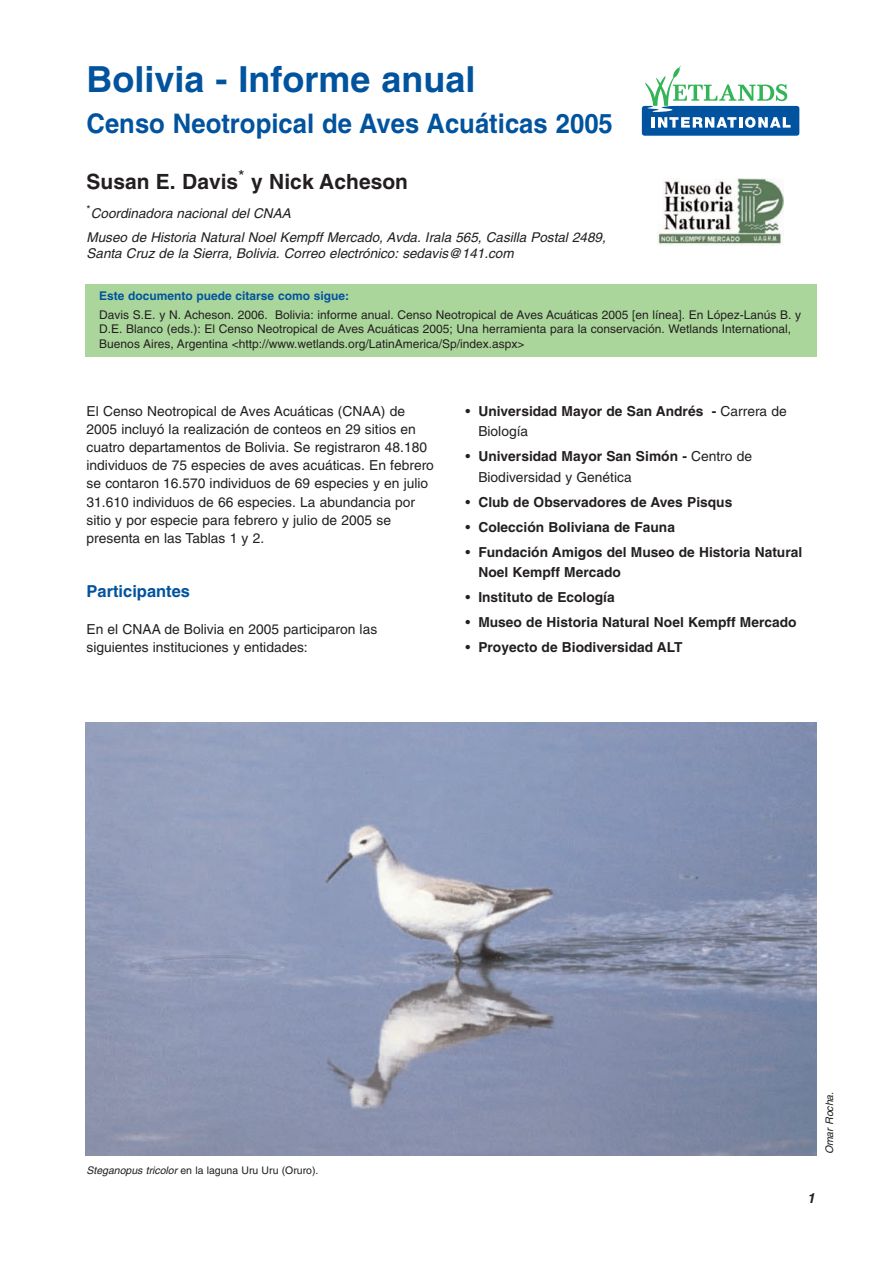
<style>
.page{position:relative;width:893px;height:1263px;background:#fff}
.page>*{position:absolute;margin:0;border:0;box-sizing:border-box;transform-origin:0 0}
.t1{font:700 36px "Helvetica";color:#01539e}
.t2{font:700 27px "Helvetica";color:#01539e;scale:.95 1}
.t3{font:700 21px "Helvetica";color:#231f20}
.t4{font:700 16.5px "Helvetica";color:#01539e}
.t5{font:13.8px/18.1px "Helvetica";color:#231f20}
.t6{font:700 13.8px/20.7px "Helvetica";color:#231f20}
.t7{font:italic 700 13.8px "Helvetica";color:#231f20}
.t8{font:italic 13.5px/24.8px "Helvetica";color:#231f20}
.t9{font:12px/14.4px "Helvetica";color:#231f20}
.t10{font:700 12px "Helvetica";color:#01539e}
.t11{font:10.5px "Helvetica";color:#231f20}
.t12{font:italic 10.5px "Helvetica";color:#231f20}
.s1{font-weight:400}
.s2{font-weight:700}
.s3{font-style:italic}
</style>
<div class="page">
<img style="left:85px;top:723px;width:731px;height:433px">
<div style="left:85px;top:284px;width:731px;height:73px;background:#abd69b"></div>
<svg style="left:642px;top:65px;width:157px;height:71px"></svg>
<img style="left:658px;top:178px;width:125px;height:67px">
<h1 class="t1" style="left:87px;top:65px;width:390px">Bolivia - Informe anual</h1>
<h2 class="t2" style="left:86px;top:113px;width:556px">Censo Neotropical de Aves Acuáticas 2005</h2>
<h3 class="t3" style="left:87px;top:174px;width:323px">Susan E. Davis<sup>*</sup> y Nick Acheson</h3>
<p class="t8" style="left:87px;top:202px;width:521px"><sup>*</sup>Coordinadora nacional del CNAA<br>Museo de Historia Natural Noel Kempff Mercado, Avda. Irala 565, Casilla Postal 2489,</p>
<p class="t8" style="left:87px;top:243px;width:429px">Santa Cruz de la Sierra, Bolivia. Correo electrónico: sedavis@141.com</p>
<p class="t10" style="left:99px;top:291px;width:251px">Este documento puede citarse como sigue:</p>
<p class="t9" style="left:99px;top:308px;width:703px">Davis S.E. y N. Acheson. 2006. Bolivia: informe anual. Censo Neotropical de Aves Acuáticas 2005 [en línea]. En López-Lanús B. y<br>D.E. Blanco (eds.): El Censo Neotropical de Aves Acuáticas 2005; Una herramienta para la conservación. Wetlands International,<br>Buenos Aires, Argentina &lt;http://www.wetlands.org/LatinAmerica/Sp/index.aspx&gt;</p>
<p class="t5" style="left:87px;top:403px;width:349px">El Censo Neotropical de Aves Acuáticas (CNAA) de 2005 incluyó la realización de conteos en 29 sitios en cuatro departamentos de Bolivia. Se registraron 48.180 individuos de 75 especies de aves acuáticas. En febrero se contaron 16.570 individuos de 69 especies y en julio 31.610 individuos de 66 especies. La abundancia por sitio y por especie para febrero y julio de 2005 se presenta en las Tablas 1 y 2.</p>
<p class="t4" style="left:87px;top:585px;width:105px">Participantes</p>
<p class="t5" style="left:87px;top:621px;width:292px">En el CNAA de Bolivia en 2005 participaron las siguientes instituciones y entidades:</p>
<p class="t6" style="left:478px;top:402px;width:310px;text-indent:-13px"><span class="s1">•</span> Universidad Mayor de San Andrés - <span class="s1">Carrera de<br>Biología</span></p>
<p class="t5" style="left:478px;top:447px;width:275px;line-height:20.7px;text-indent:-13px">• <span class="s2">Universidad Mayor San Simón -</span> Centro de<br>Biodiversidad y Genética</p>
<p class="t6" style="left:466px;top:493px;width:268px"><span class="s1">•</span> Club de Observadores de Aves Pisqus</p>
<p class="t6" style="left:466px;top:518px;width:211px"><span class="s1">•</span> Colección Boliviana de Fauna</p>
<p class="t6" style="left:478px;top:542px;width:325px;text-indent:-13px"><span class="s1">•</span> Fundación Amigos del Museo de Historia Natural<br>Noel Kempff Mercado</p>
<p class="t6" style="left:466px;top:588px;width:151px"><span class="s1">•</span> Instituto de Ecología</p>
<p class="t6" style="left:466px;top:613px;width:332px"><span class="s1">•</span> Museo de Historia Natural Noel Kempff Mercado</p>
<p class="t6" style="left:466px;top:638px;width:219px"><span class="s1">•</span> Proyecto de Biodiversidad ALT</p>
<p class="t11" style="left:87px;top:1166px;width:233px"><span class="s3">Steganopus tricolor</span> en la laguna Uru Uru (Oruro).</p>
<p class="t12" style="left:826px;top:1154px;width:64px;rotate:-90deg">Omar Rocha.</p>
<p class="t7" style="left:807px;top:1193px;width:9px">1</p>
</div>
